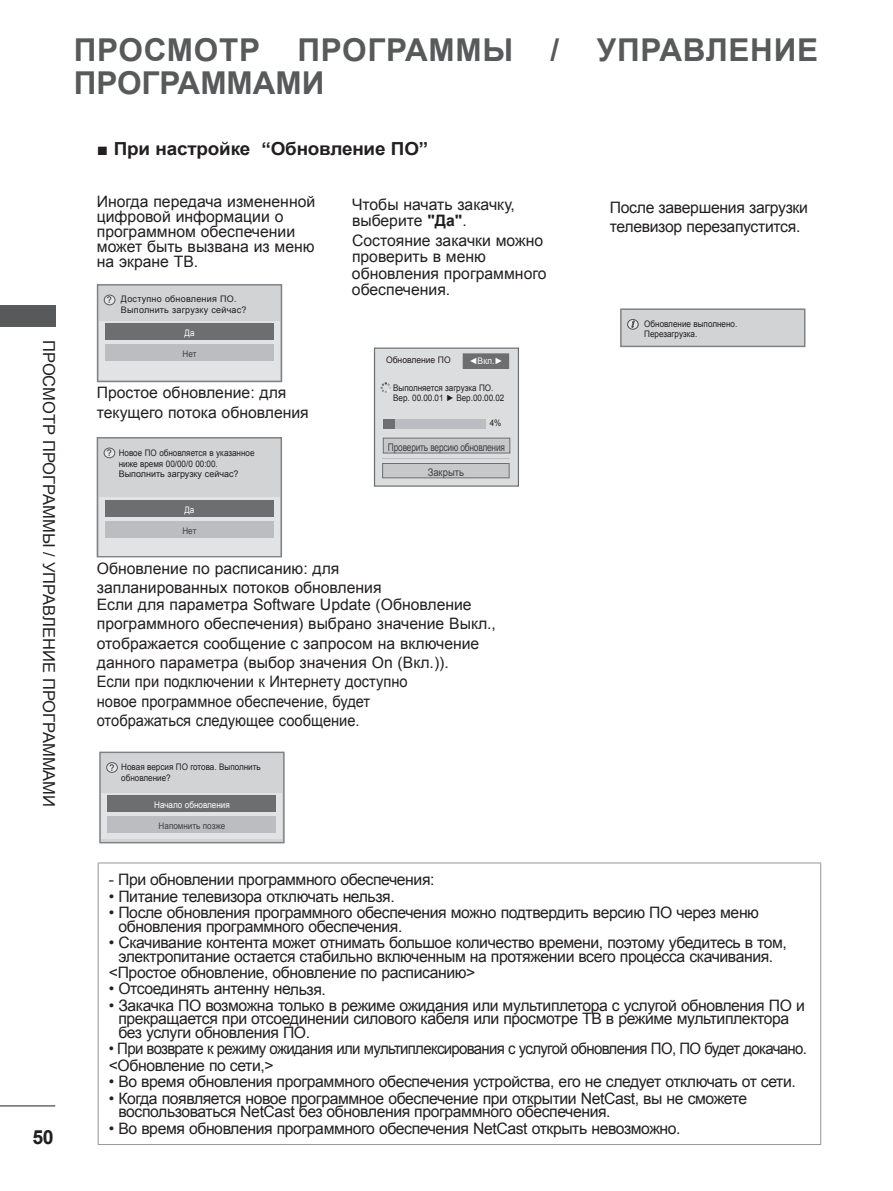
<style>
.page{position:relative;width:893px;height:1191px;background:#fff}
.page>*{position:absolute;margin:0;border:0;box-sizing:border-box;transform-origin:0 0}
.t1{font:700 31.5px/33px "Arial";letter-spacing:.025em;color:#58595b}
.t2{font:700 19.5px "Arial";color:#231f20}
.t3{font:700 18px "Arial";letter-spacing:-.01em;color:#231f20;scale:1.05 1}
.t4{font:16.5px "Arial";color:#231f20}
.t5{font:15.75px/13.5px "Arial";letter-spacing:-.025em;color:#231f20}
.t6{font:15.75px/19.5px "Arial";color:#231f20}
.t7{font:15.75px/16.5px "Arial";letter-spacing:-.045em;color:#231f20;scale:.95 1}
.t8{font:15.75px/19.5px "Arial";color:#231f20;scale:.93 1}
.t9{font:10.5px "Arial";letter-spacing:-.025em;color:#404041;scale:.8 1}
.t10{font:10.5px "Arial";color:#404041;scale:.9 1}
.t11{font:9px/10.6px "Arial";color:#231f20;scale:.9 1}
.t12{font:9px/10.5px "Arial";letter-spacing:.025em;color:#231f20}
.t13{font:9px "Arial";color:#fff;scale:.9 1}
.t14{font:9px "Arial";color:#404041;scale:.9 1}
.t15{font:9px "Arial";color:#231f20;scale:.95 1}
.t16{font:9px "Arial";color:#fff;scale:.95 1}
.t17{font:9px "Arial";color:#231f20}
.s1{font-weight:400}
.s2{font-weight:700}
</style>
<div class="page">
<hr style="left:0;top:1105px;width:55px;height:1px;background:#231f20">
<div style="left:0;top:305px;width:55px;height:22px;background:#58595b"></div>
<hr style="left:98px;top:862px;width:723px;height:1px;background:#939598">
<hr style="left:98px;top:863px;width:1px;height:281px;background:#939598">
<hr style="left:820px;top:863px;width:1px;height:281px;background:#939598">
<hr style="left:98px;top:1144px;width:723px;height:1px;background:#939598">
<div style="left:98px;top:285px;width:183px;height:96px;background:#d1d3d4"></div>
<div style="left:97px;top:284px;width:185px;height:98px;border:2px solid #808285"></div>
<div style="left:99px;top:321px;width:180px;height:58px;background:#e2e3e4"></div>
<div style="left:105px;top:324px;width:169px;height:16px;background:#6d6e70"></div>
<div style="left:105px;top:344px;width:169px;height:17px;background:#bbbdc0"></div>
<div style="left:104px;top:295px;width:11px;height:10px;background:#e6e7e8;border-radius:50%"></div>
<div style="left:104px;top:295px;width:11px;height:10px;border:1px solid #58595b;border-radius:50%"></div>
<div style="left:97px;top:438px;width:184px;height:118px;background:#d1d3d4"></div>
<div style="left:97px;top:437px;width:185px;height:120px;border:2px solid #808285"></div>
<div style="left:99px;top:497px;width:180px;height:59px;background:#e2e3e4"></div>
<div style="left:105px;top:500px;width:168px;height:16px;background:#6d6e70"></div>
<div style="left:105px;top:521px;width:168px;height:17px;background:#bbbdc0"></div>
<div style="left:104px;top:448px;width:11px;height:10px;background:#e6e7e8;border-radius:50%"></div>
<div style="left:104px;top:448px;width:11px;height:10px;border:1px solid #58595b;border-radius:50%"></div>
<div style="left:374px;top:348px;width:144px;height:138px;background:#dcddde"></div>
<div style="left:374px;top:347px;width:145px;height:140px;border:1px solid #6d6e70"></div>
<div style="left:383px;top:463px;width:126px;height:15px;background:#c6c8ca"></div>
<div style="left:382px;top:463px;width:127px;height:15px;border:1px solid #6d6e70"></div>
<hr style="left:382px;top:458px;width:127px;height:1px;background:#bbbdc0">
<div style="left:463px;top:354px;width:46px;height:14px;background:#6d6e70"></div>
<div style="left:390px;top:419px;width:95px;height:9px;background:#bbbdc0"></div>
<div style="left:383px;top:419px;width:12px;height:9px;background:#6d6e70"></div>
<svg style="left:380px;top:382px;width:11px;height:11px"></svg>
<div style="left:383px;top:438px;width:127px;height:15px;background:#c6c8ca"></div>
<div style="left:383px;top:438px;width:127px;height:15px;border:1px solid #6d6e70"></div>
<div style="left:621px;top:309px;width:184px;height:37px;background:#d1d3d4"></div>
<div style="left:620px;top:308px;width:185px;height:39px;border:2px solid #808285"></div>
<svg style="left:628px;top:319px;width:10px;height:10px"></svg>
<svg style="left:631px;top:321px;width:3px;height:6px"></svg>
<div style="left:627px;top:319px;width:12px;height:10px;border:1px solid #58595b;border-radius:50%"></div>
<div style="left:100px;top:752px;width:184px;height:90px;background:#d1d3d4"></div>
<div style="left:99px;top:751px;width:186px;height:92px;border:2px solid #808285"></div>
<div style="left:102px;top:792px;width:180px;height:46px;background:#e2e3e4"></div>
<div style="left:108px;top:795px;width:168px;height:16px;background:#6d6e70"></div>
<div style="left:108px;top:816px;width:168px;height:17px;background:#bbbdc0"></div>
<div style="left:107px;top:762px;width:10px;height:10px;background:#e6e7e8;border-radius:50%"></div>
<div style="left:106px;top:762px;width:12px;height:10px;border:1px solid #58595b;border-radius:50%"></div>
<p class="t4" style="left:60px;top:340px;width:468px;rotate:90deg">ПРОСМОТР ПРОГРАММЫ / УПРАВЛЕНИЕ ПРОГРАММАМИ</p>
<p class="t2" style="left:33px;top:1126px;width:23px">50</p>
<h1 class="t1" style="left:74px;top:34px;width:746px">ПРОСМОТР ПРОГРАММЫ / УПРАВЛЕНИЕ<br>ПРОГРАММАМИ</h1>
<p class="t3" style="left:97px;top:139px;width:317px"><span class="s1">■</span> При настройке “Обновление ПО”</p>
<p class="t6" style="left:97px;top:194px;width:220px;line-height:15px">Иногда передача измененной цифровой информации о программном обеспечении может быть вызвана из меню на экране ТВ.</p>
<p class="t6" style="left:352px;top:196px;width:165px;line-height:16.5px">Чтобы начать закачку, выберите <span class="s2">"Да"</span>.</p>
<p class="t6" style="left:352px;top:232px;width:196px;line-height:16.5px">Состояние закачки можно проверить в меню обновления программного обеспечения.</p>
<p class="t12" style="left:121px;top:294px;width:127px">Доступно обновления ПО.<br>Выполнить загрузку сейчас?</p>
<p class="t17" style="left:107px;top:295px;width:7px">?</p>
<p class="t13" style="left:185px;top:327px;width:13px">Да</p>
<p class="t14" style="left:183px;top:349px;width:17px">Heт</p>
<p class="t6" style="left:97px;top:383px;width:214px">Простое обновление: для текущего потока обновления</p>
<p class="t11" style="left:119px;top:447px;width:153px">Новое ПО обновляется в указанное ниже время 00/00/0 00:00.<br>Выполнить загрузку сейчас?</p>
<p class="t17" style="left:107px;top:448px;width:7px">?</p>
<p class="t13" style="left:184px;top:504px;width:13px">Да</p>
<p class="t14" style="left:182px;top:526px;width:17px">Heт</p>
<p class="t15" style="left:386px;top:354px;width:69px">Обновление ПО</p>
<p class="t16" style="left:469px;top:355px;width:37px">◄Вкл.►</p>
<p class="t11" style="left:393px;top:382px;width:125px">Выполняется загрузка ПО.<br>Вер. 00.00.01 ► Вер.00.00.02</p>
<p class="t11" style="left:490px;top:418px;width:14px">4%</p>
<p class="t9" style="left:388px;top:440px;width:148px">Проверить версию обновления</p>
<p class="t10" style="left:428px;top:465px;width:42px">Закрыть</p>
<p class="t6" style="left:97px;top:558px;width:286px">Обновление по расписанию: для запланированных потоков обновления</p>
<p class="t6" style="left:97px;top:594px;width:401px">Если для параметра Software Update (Обновление программного обеспечения) выбрано значение Выкл., отображается сообщение с запросом на включение данного параметра (выбор значения On (Вкл.)).</p>
<p class="t8" style="left:97px;top:672px;width:336px">Если при подключении к Интернету доступно новое программное обеспечение, будет отображаться следующее сообщение.</p>
<p class="t11" style="left:121px;top:762px;width:156px">Новая версия ПО готова. Выполнить обновление?</p>
<p class="t17" style="left:109px;top:762px;width:7px">?</p>
<p class="t13" style="left:154px;top:799px;width:85px">Начало обновления</p>
<p class="t14" style="left:159px;top:820px;width:76px">Напомнить позже</p>
<p class="t5" style="left:610px;top:198px;width:200px;line-height:19.5px">После завершения загрузки телевизор перезапустится.</p>
<p class="t11" style="left:644px;top:318px;width:105px">Обновление выполнено.<br>Перезагрузка.</p>
<p class="t5" style="left:109px;top:873px;width:327px">- При обновлении программного обеспечения:</p>
<p class="t5" style="left:109px;top:889px;width:287px">• Питание телевизора отключать нельзя.</p>
<p class="t5" style="left:118px;top:905px;width:642px;text-indent:-10px">• После обновления программного обеспечения можно подтвердить версию ПО через меню обновления программного обеспечения.</p>
<p class="t5" style="left:109px;top:935px;width:680px;text-align:center">• Скачивание контента может отнимать большое количество времени, поэтому убедитесь в том, электропитание остается стабильно включенным на протяжении всего процесса скачивания.</p>
<p class="t5" style="left:109px;top:965px;width:368px">&lt;Простое обновление, обновление по расписанию&gt;</p>
<p class="t5" style="left:109px;top:982px;width:218px">• Отсоединять антенну нельзя.</p>
<p class="t5" style="left:118px;top:998px;width:688px;text-indent:-10px">• Закачка ПО возможна только в режиме ожидания или мультиплетора с услугой обновления ПО и прекращается при отсоединении силового кабеля или просмотре ТВ в режиме мультиплектора без услуги обновления ПО.</p>
<p class="t7" style="left:109px;top:1040px;width:736px">• При возврате к режиму ожидания или мультиплексирования с услугой обновления ПО, ПО будет докачано. &lt;Обновление по сети,&gt;</p>
<p class="t5" style="left:109px;top:1075px;width:689px">• Во время обновления программного обеспечения устройства, его не следует отключать от сети.</p>
<p class="t5" style="left:118px;top:1091px;width:630px;text-indent:-10px">• Когда появляется новое программное обеспечение при открытии NetCast, вы не сможете воспользоваться NetCast без обновления программного обеспечения.</p>
<p class="t5" style="left:109px;top:1121px;width:573px">• Во время обновления программного обеспечения NetCast открыть невозможно.</p>
</div>
